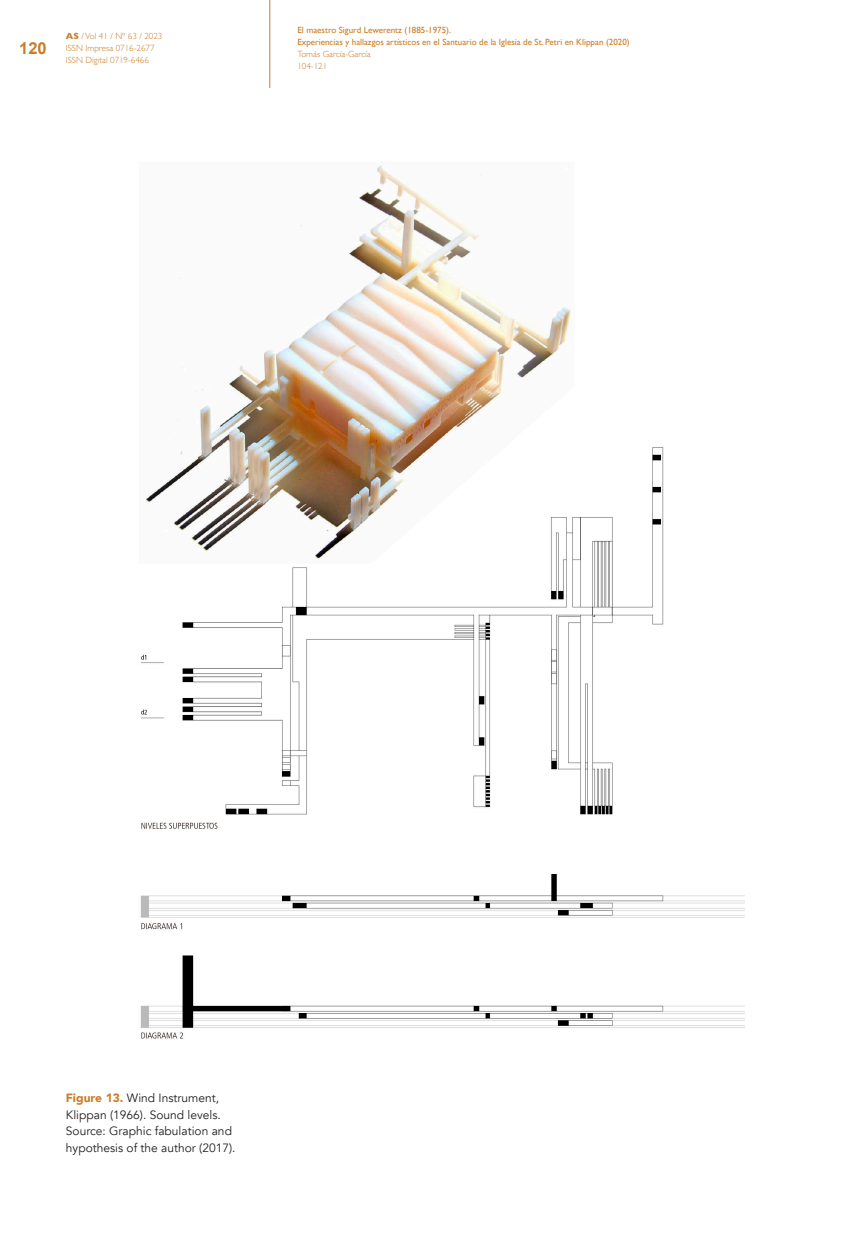
<style>
.page{position:relative;width:851px;height:1255px;background:#fff}
.page>*{position:absolute;margin:0;border:0;box-sizing:border-box;transform-origin:0 0}
.t1{font:700 16.5px "Arial";color:#cb7d27}
._08_notas_al_pie{font:12px/16.5px "Avenir";color:#231f20}
.t2{font:9px/12px "Gill Sans";color:#cb7d27}
.t3{font:300 9px/12px "Gill Sans";color:#cb7d27}
.s1{font-weight:700}
.s2{font-weight:900;color:#cb7d27}
</style>
<div class="page">
<hr style="left:269px;top:0;width:1px;height:88px;background:#cb7d27">
<img style="left:140px;top:447px;width:604px;height:592px">
<img style="left:140px;top:162px;width:434px;height:404px">
<h1 class="t1" style="left:19px;top:37px;width:29px">120</h1>
<p class="t3" style="left:66px;top:29px;width:98px"><span class="s1">AS</span> / Vol 41 / Nº 63 / 2023<br>ISSN Impresa 0716-2677<br>ISSN Digital 0719-6466</p>
<p class="t2" style="left:297px;top:24px;width:334px">El maestro Sigurd Lewerentz (1885-1975).<br>Experiencias y hallazgos artísticos en el Santuario de la Iglesia de St. Petri en Klippan (2020)</p>
<p class="t3" style="left:297px;top:47px;width:75px">Tomás García-García<br>104-121</p>
<p class="_08_notas_al_pie" style="left:66px;top:1090px;width:171px"><span class="s2">Figure 13.</span> Wind Instrument,<br>Klippan (1966). Sound levels.<br>Source: Graphic fabulation and hypothesis of the author (2017).</p>
</div>
